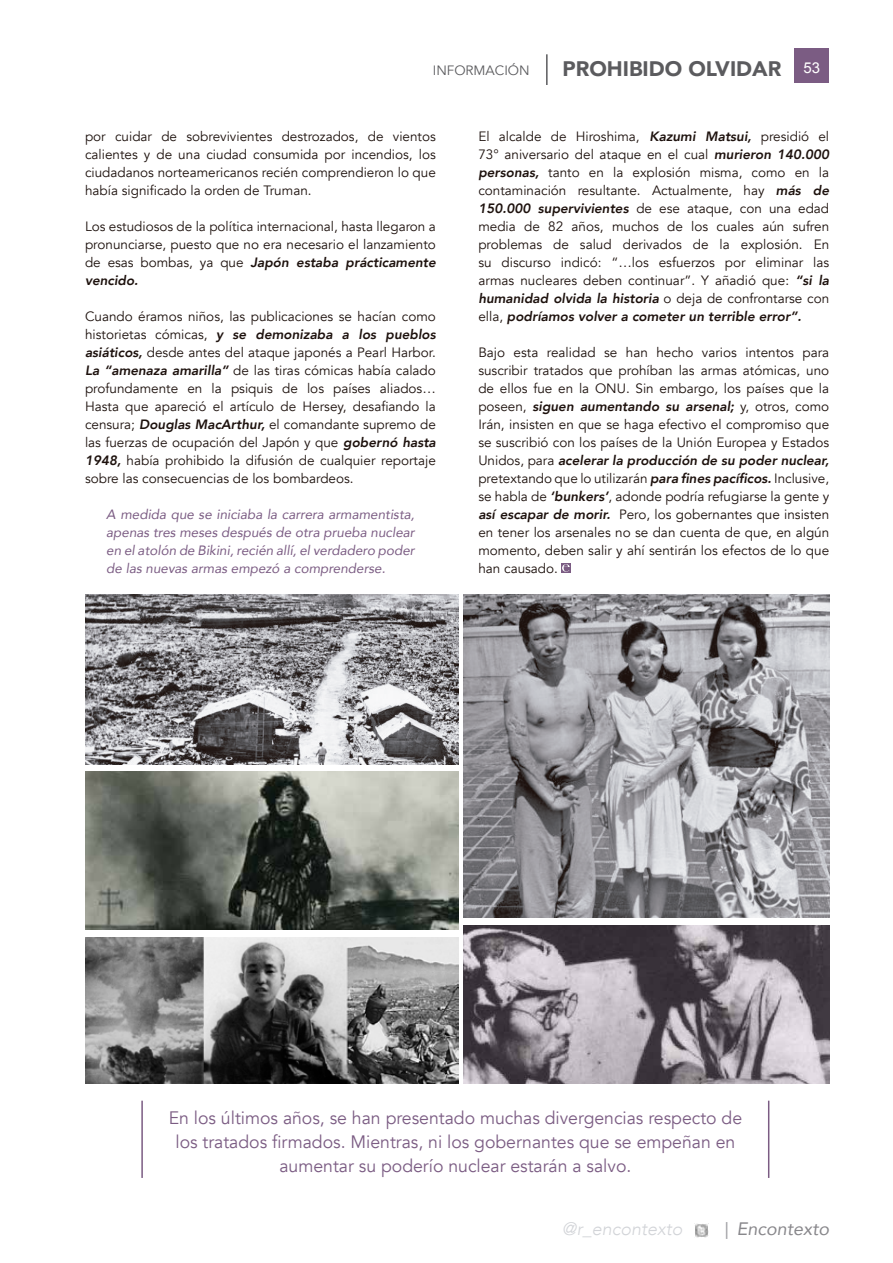
<style>
.page{position:relative;width:893px;height:1263px;background:#fff}
.page>*{position:absolute;margin:0;border:0;box-sizing:border-box;transform-origin:0 0}
.t1{font:900 21px "Avenir";color:#5b5b5e}
.t2{font:18px/24px "Avenir";color:#7b5c83;text-align:center}
.t3{font:italic 300 18px "Avenir";color:#d2d4d8}
.t4{font:italic 18px "Avenir";color:#88878b}
.t5{font:13.5px/18px "Avenir";color:#1d110d;text-align:justify}
.t6{font:italic 13.5px/18px "Avenir";color:#7b5c83;text-align:justify}
.t7{font:13.5px "Avenir";color:#5b5b5e}
.s1{font-weight:800;font-style:italic}
.s2{font-family:"Arial";font-style:normal;color:#a5a5a9}
</style>
<div class="page">
<img style="left:695px;top:1224px;width:13px;height:14px">
<hr style="left:141px;top:1101px;width:2px;height:77px;background:#7b5c83">
<hr style="left:768px;top:1101px;width:1px;height:77px;background:#7b5c83">
<div style="left:561px;top:563px;width:9px;height:10px;background:#7b5c83"></div>
<svg style="left:562px;top:564px;width:8px;height:8px"></svg>
<img style="left:85px;top:595px;width:373px;height:170px">
<img style="left:464px;top:595px;width:365px;height:323px">
<img style="left:464px;top:925px;width:365px;height:159px">
<img style="left:85px;top:772px;width:373px;height:157px">
<img style="left:85px;top:937px;width:373px;height:147px">
<div style="left:795px;top:49px;width:34px;height:34px;background:#7b5c83"></div>
<hr style="left:546px;top:54px;width:2px;height:31px;background:#5b5b5e">
<p class="t7" style="left:433px;top:62px;width:98px">INFORMACIÓN</p>
<h1 class="t1" style="left:563px;top:51px;width:259px">PROHIBIDO OLVIDAR <sup>53</sup></h1>
<p class="t5" style="left:85px;top:127px;width:352px">por cuidar de sobrevivientes destrozados, de vientos calientes y de una ciudad consumida por incendios, los ciudadanos norteamericanos recién comprendieron lo que había significado la orden de Truman.</p>
<p class="t5" style="left:85px;top:217px;width:352px">Los estudiosos de la política internacional, hasta llegaron a pronunciarse, puesto que no era necesario el lanzamiento de esas bombas, ya que <span class="s1">Japón estaba prácticamente vencido.</span></p>
<p class="t5" style="left:85px;top:307px;width:352px">Cuando éramos niños, las publicaciones se hacían como historietas cómicas, <span class="s1">y se demonizaba a los pueblos asiáticos,</span> desde antes del ataque japonés a Pearl Harbor.<br><span class="s1">La “amenaza amarilla”</span> de las tiras cómicas había calado profundamente en la psiquis de los países aliados… Hasta que apareció el artículo de Hersey, desafiando la censura; <span class="s1">Douglas MacArthur,</span> el comandante supremo de las fuerzas de ocupación del Japón y que <span class="s1">gobernó hasta 1948,</span> había prohibido la difusión de cualquier reportaje sobre las consecuencias de los bombardeos.</p>
<p class="t6" style="left:106px;top:505px;width:310px">A medida que se iniciaba la carrera armamentista, apenas tres meses después de otra prueba nuclear en el atolón de Bikini, recién allí, el verdadero poder de las nuevas armas empezó a comprenderse.</p>
<p class="t5" style="left:478px;top:127px;width:352px">El alcalde de Hiroshima, <span class="s1">Kazumi Matsui,</span> presidió el 73° aniversario del ataque en el cual <span class="s1">murieron 140.000 personas,</span> tanto en la explosión misma, como en la contaminación resultante. Actualmente, hay <span class="s1">más de 150.000 supervivientes</span> de ese ataque, con una edad media de 82 años, muchos de los cuales aún sufren problemas de salud derivados de la explosión. En su discurso indicó: “…los esfuerzos por eliminar las armas nucleares deben continuar”. Y añadió que: <span class="s1">“si la humanidad olvida la historia</span> o deja de confrontarse con ella, <span class="s1">podríamos volver a cometer un terrible error”.</span></p>
<p class="t5" style="left:478px;top:343px;width:352px">Bajo esta realidad se han hecho varios intentos para suscribir tratados que prohíban las armas atómicas, uno de ellos fue en la ONU. Sin embargo, los países que la poseen, <span class="s1">siguen aumentando su arsenal;</span> y, otros, como Irán, insisten en que se haga efectivo el compromiso que se suscribió con los países de la Unión Europea y Estados Unidos, para <span class="s1">acelerar la producción de su poder nuclear, </span>pretextando que lo utilizarán <span class="s1">para fines pacíficos.</span> Inclusive, se habla de <span class="s1">‘bunkers’</span>, adonde podría refugiarse la gente y <span class="s1">así escapar de morir.</span> Pero, los gobernantes que insisten en tener los arsenales no se dan cuenta de que, en algún momento, deben salir y ahí sentirán los efectos de lo que han causado.</p>
<h2 class="t2" style="left:169px;top:1106px;width:575px">En los últimos años, se han presentado muchas divergencias respecto de los tratados firmados. Mientras, ni los gobernantes que se empeñan en aumentar su poderío nuclear estarán a salvo.</h2>
<h2 class="t3" style="left:562px;top:1218px;width:122px">@r_encontexto</h2>
<h2 class="t4" style="left:724px;top:1218px;width:106px"><span class="s2">|</span> Encontexto</h2>
</div>
